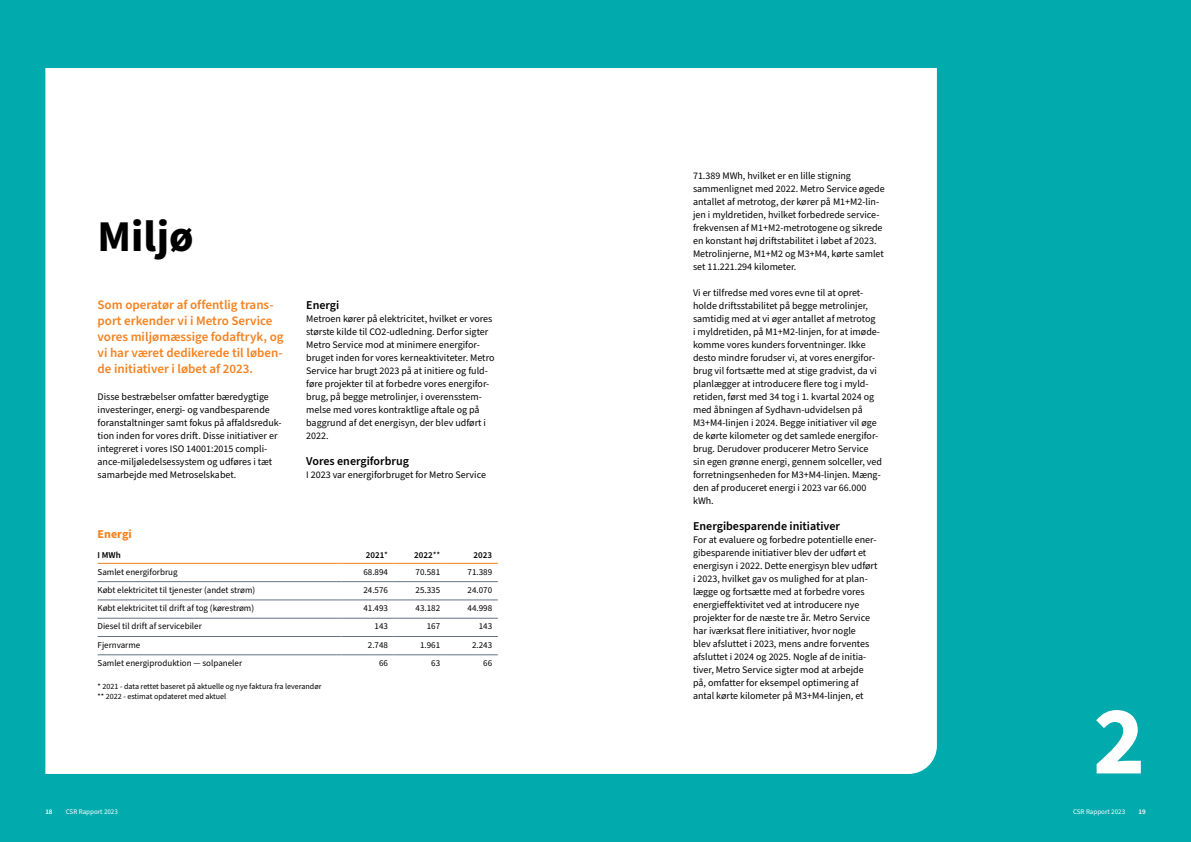
<style>
.page{position:relative;width:1191px;height:842px;background:#00aaad}
.page>*{position:absolute;margin:0;border:0;box-sizing:border-box;transform-origin:0 0}
.t1{font:700 98px "Source Sans Pro";color:#fff}
.t2{font:700 44px "Source Sans Pro";color:#000}
.t3{font:600 13px/16px "Source Sans Pro";color:#f58220}
.t4{font:600 12px "Source Sans Pro";color:#000}
.t5{font:700 12px "Source Sans Pro";color:#f58220}
.t6{font:10px/13px "Source Sans Pro";color:#000}
.t7{font:9px "Source Sans Pro";color:#000}
.t8{font:600 9px "Source Sans Pro";color:#000}
.t9{font:8px/9.6px "Source Sans Pro";color:#000}
.t10{font:7px "Source Sans Pro";color:#fff}
.t11{font:600 7px "Source Sans Pro";color:#fff}
.s1{font-weight:400}
</style>
<div class="page">
<div style="left:45px;top:68px;width:892px;height:706px;background:#fff"></div>
<hr style="left:98px;top:581px;width:243px;height:1px;background:#657381">
<hr style="left:341px;top:581px;width:53px;height:1px;background:#657381">
<hr style="left:394px;top:581px;width:52px;height:1px;background:#657381">
<hr style="left:446px;top:581px;width:52px;height:1px;background:#657381">
<hr style="left:98px;top:600px;width:243px;height:1px;background:#657381">
<hr style="left:341px;top:600px;width:53px;height:1px;background:#657381">
<hr style="left:394px;top:600px;width:52px;height:1px;background:#657381">
<hr style="left:446px;top:600px;width:52px;height:1px;background:#657381">
<hr style="left:98px;top:618px;width:243px;height:1px;background:#657381">
<hr style="left:341px;top:618px;width:53px;height:1px;background:#657381">
<hr style="left:394px;top:618px;width:52px;height:1px;background:#657381">
<hr style="left:446px;top:618px;width:52px;height:1px;background:#657381">
<hr style="left:98px;top:636px;width:243px;height:1px;background:#657381">
<hr style="left:341px;top:636px;width:53px;height:1px;background:#657381">
<hr style="left:394px;top:636px;width:52px;height:1px;background:#657381">
<hr style="left:446px;top:636px;width:52px;height:1px;background:#657381">
<hr style="left:98px;top:655px;width:243px;height:1px;background:#657381">
<hr style="left:341px;top:655px;width:53px;height:1px;background:#657381">
<hr style="left:394px;top:655px;width:52px;height:1px;background:#657381">
<hr style="left:446px;top:655px;width:52px;height:1px;background:#657381">
<hr style="left:98px;top:563px;width:243px;height:1px;background:#f58220">
<hr style="left:341px;top:563px;width:53px;height:1px;background:#f58220">
<hr style="left:394px;top:563px;width:52px;height:1px;background:#f58220">
<hr style="left:446px;top:563px;width:52px;height:1px;background:#f58220">
<h2 class="t2" style="left:98px;top:206px;width:98px">Miljø</h2>
<h3 class="t3" style="left:98px;top:297px;width:187px">Som operatør af offentlig trans&shy;port erkender vi i Metro Service vores miljømæssige fodaftryk, og vi har været dedikerede til løben&shy;de initiativer i løbet af 2023.</h3>
<p class="t6" style="left:98px;top:391px;width:185px">Disse bestræbelser omfatter bæredygtige investeringer, energi- og vandbesparende foranstaltninger samt fokus på affaldsreduk&shy;tion inden for vores drift. Disse initiativer er integreret i vores ISO 14001:2015 compli&shy;ance-miljøledelsessystem og udføres i tæt samarbejde med Metroselskabet.</p>
<p class="t4" style="left:306px;top:297px;width:35px">Energi</p>
<p class="t6" style="left:306px;top:313px;width:190px">Metroen kører på elektricitet, hvilket er vores største kilde til CO2-udledning. Derfor sigter Metro Service mod at minimere energifor&shy;bruget inden for vores kerneaktiviteter. Metro Service har brugt 2023 på at initiere og fuld&shy;føre projekter til at forbedre vores energifor&shy;brug, på begge metrolinjer, i overensstem&shy;melse med vores kontraktlige aftale og på baggrund af det energisyn, der blev udført i 2022.</p>
<p class="t4" style="left:306px;top:453px;width:104px">Vores energiforbrug</p>
<p class="t6" style="left:306px;top:469px;width:181px">I 2023 var energiforbruget for Metro Service</p>
<p class="t5" style="left:98px;top:526px;width:36px">Energi</p>
<p class="t8" style="left:98px;top:549px;width:25px">I MWh</p>
<p class="t8" style="left:366px;top:549px;width:24px">2021<span class="s1">*</span></p>
<p class="t8" style="left:414px;top:549px;width:28px">2022<span class="s1">**</span></p>
<p class="t8" style="left:473px;top:549px;width:20px">2023</p>
<p class="t7" style="left:98px;top:565px;width:82px">Samlet energiforbrug</p>
<p class="t7" style="left:363px;top:565px;width:26px">68.894</p>
<p class="t7" style="left:415px;top:565px;width:26px">70.581</p>
<p class="t7" style="left:467px;top:565px;width:26px">71.389</p>
<p class="t7" style="left:98px;top:584px;width:159px">Købt elektricitet til tjenester (andet strøm)</p>
<p class="t7" style="left:363px;top:584px;width:26px">24.576</p>
<p class="t7" style="left:415px;top:584px;width:26px">25.335</p>
<p class="t7" style="left:467px;top:584px;width:26px">24.070</p>
<p class="t7" style="left:98px;top:602px;width:158px">Købt elektricitet til drift af tog (kørestrøm)</p>
<p class="t7" style="left:363px;top:602px;width:26px">41.493</p>
<p class="t7" style="left:415px;top:602px;width:26px">43.182</p>
<p class="t7" style="left:467px;top:602px;width:26px">44.998</p>
<p class="t7" style="left:98px;top:620px;width:106px">Diesel til drift af servicebiler</p>
<p class="t7" style="left:374px;top:620px;width:15px">143</p>
<p class="t7" style="left:427px;top:620px;width:15px">167</p>
<p class="t7" style="left:479px;top:620px;width:15px">143</p>
<p class="t7" style="left:98px;top:639px;width:44px">Fjernvarme</p>
<p class="t7" style="left:368px;top:639px;width:22px">2.748</p>
<p class="t7" style="left:420px;top:639px;width:22px">1.961</p>
<p class="t7" style="left:472px;top:639px;width:22px">2.243</p>
<p class="t7" style="left:98px;top:657px;width:146px">Samlet energiproduktion — solpaneler</p>
<p class="t7" style="left:379px;top:657px;width:10px">66</p>
<p class="t7" style="left:431px;top:657px;width:10px">63</p>
<p class="t7" style="left:483px;top:657px;width:10px">66</p>
<p class="t9" style="left:98px;top:682px;width:225px">* 2021 - data rettet baseret på aktuelle og nye faktura fra leverandør ** 2022 - estimat opdateret med aktuel</p>
<p class="t6" style="left:693px;top:170px;width:193px">71.389 MWh, hvilket er en lille stigning sammenlignet med 2022. Metro Service øgede antallet af metrotog, der kører på M1+M2-lin&shy;jen i myldretiden, hvilket forbedrede service&shy;frekvensen af M1+M2-metrotogene og sikrede en konstant høj driftstabilitet i løbet af 2023.<br>Metrolinjerne, M1+M2 og M3+M4, kørte samlet set 11.221.294 kilometer.</p>
<p class="t6" style="left:693px;top:287px;width:191px">Vi er tilfredse med vores evne til at opret&shy;holde driftsstabilitet på begge metrolinjer, samtidig med at vi øger antallet af metrotog<br>i myldretiden, på M1+M2-linjen, for at imøde&shy;komme vores kunders forventninger. Ikke desto mindre forudser vi, at vores energifor&shy;brug vil fortsætte med at stige gradvist, da vi planlægger at introducere flere tog i myld&shy;retiden, først med 34 tog i 1. kvartal 2024 og med åbningen af Sydhavn-udvidelsen på M3+M4-linjen i 2024. Begge initiativer vil øge de kørte kilometer og det samlede energifor&shy;brug. Derudover producerer Metro Service sin egen grønne energi, gennem solceller, ved forretningsenheden for M3+M4-linjen. Mæng&shy;den af produceret energi i 2023 var 66.000 kWh.</p>
<p class="t4" style="left:693px;top:518px;width:149px">Energibesparende initiativer</p>
<p class="t6" style="left:693px;top:534px;width:186px">For at evaluere og forbedre potentielle ener&shy;gibesparende initiativer blev der udført et energisyn i 2022. Dette energisyn blev udført i 2023, hvilket gav os mulighed for at plan&shy;lægge og fortsætte med at forbedre vores energieffektivitet ved at introducere nye projekter for de næste tre år. Metro Service har iværksat flere initiativer, hvor nogle<br>blev afsluttet i 2023, mens andre forventes afsluttet i 2024 og 2025. Nogle af de initia&shy;tiver, Metro Service sigter mod at arbejde på, omfatter for eksempel optimering af antal kørte kilometer på M3+M4-linjen, et</p>
<h1 class="t1" style="left:1093px;top:674px;width:54px">2</h1>
<p class="t11" style="left:45px;top:807px;width:9px">18</p>
<p class="t10" style="left:66px;top:807px;width:54px">CSR Rapport 2023</p>
<p class="t10" style="left:1073px;top:807px;width:54px">CSR Rapport 2023</p>
<p class="t11" style="left:1138px;top:807px;width:9px">19</p>
</div>
